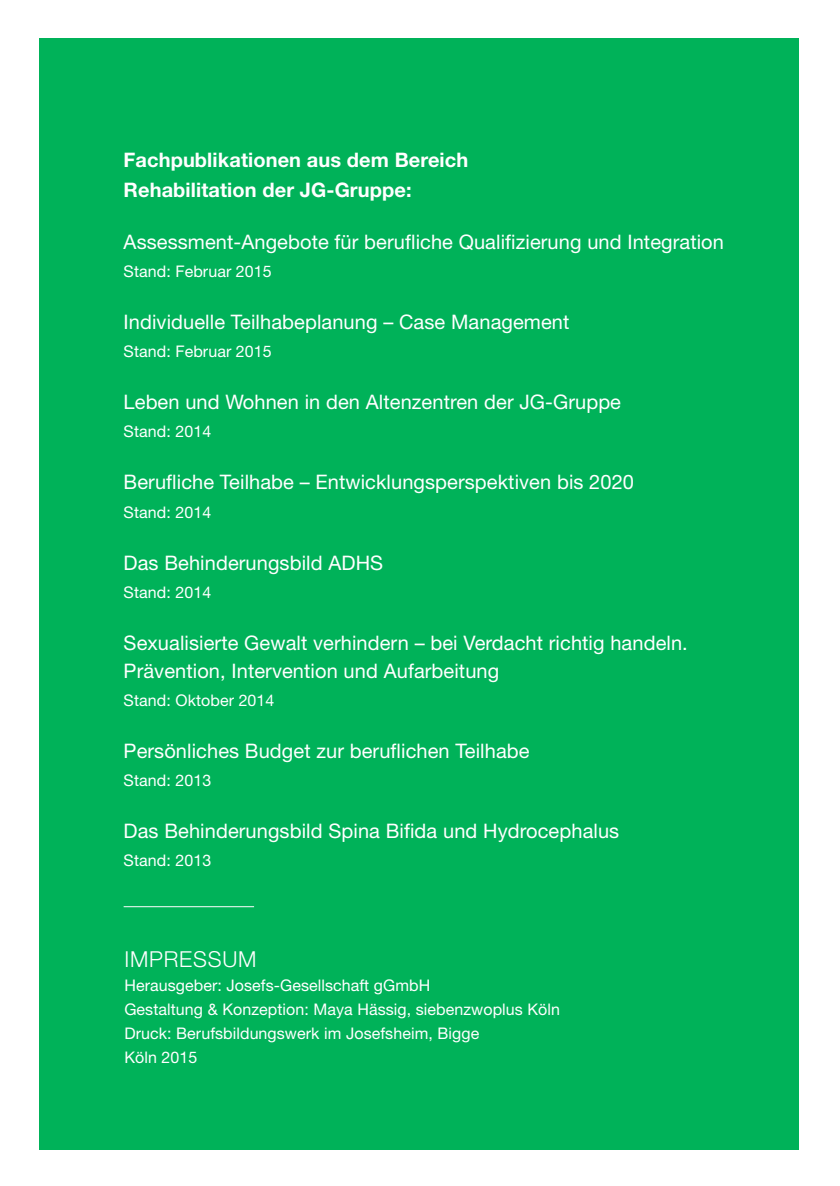
<style>
.page{position:relative;width:840px;height:1186px;background:#fff}
.page>*{position:absolute;margin:0;border:0;box-sizing:border-box;transform-origin:0 0}
.t1{font:300 22px "Helvetica Neue";letter-spacing:.035em;color:#fff}
.t2{font:20px/28px "Helvetica Neue";letter-spacing:.005em;color:#fff}
.t3{font:700 20px/30px "Helvetica Neue";letter-spacing:.005em;color:#fff}
.t4{font:16px/24px "Helvetica Neue";letter-spacing:.005em;color:#fff}
</style>
<div class="page">
<div style="left:39px;top:39px;width:759px;height:1111px;background:#00b259"></div>
<hr style="left:124px;top:906px;width:130px;height:1px;background:#fff">
<p class="t3" style="left:124px;top:147px;width:346px">Fachpublikationen aus dem Bereich<br>Rehabilitation der JG-Gruppe:</p>
<p class="t2" style="left:124px;top:230px;width:602px">Assessment-Angebote für berufliche Qualifizierung und Integration</p>
<p class="t4" style="left:124px;top:261px;width:150px">Stand: Februar 2015</p>
<p class="t2" style="left:124px;top:310px;width:447px">Individuelle Teilhabeplanung – Case Management</p>
<p class="t4" style="left:124px;top:341px;width:150px">Stand: Februar 2015</p>
<p class="t2" style="left:124px;top:390px;width:499px">Leben und Wohnen in den Altenzentren der JG-Gruppe</p>
<p class="t4" style="left:124px;top:421px;width:89px">Stand: 2014</p>
<p class="t2" style="left:124px;top:470px;width:512px">Berufliche Teilhabe – Entwicklungsperspektiven bis 2020</p>
<p class="t4" style="left:124px;top:501px;width:89px">Stand: 2014</p>
<p class="t2" style="left:124px;top:550px;width:261px">Das Behinderungsbild ADHS</p>
<p class="t4" style="left:124px;top:581px;width:89px">Stand: 2014</p>
<p class="t2" style="left:124px;top:630px;width:566px">Sexualisierte Gewalt verhindern – bei Verdacht richtig handeln.<br>Prävention, Intervention und Aufarbeitung</p>
<p class="t4" style="left:124px;top:689px;width:152px">Stand: Oktober 2014</p>
<p class="t2" style="left:124px;top:738px;width:407px">Persönliches Budget zur beruflichen Teilhabe</p>
<p class="t4" style="left:124px;top:769px;width:89px">Stand: 2013</p>
<p class="t2" style="left:124px;top:818px;width:497px">Das Behinderungsbild Spina Bifida und Hydrocephalus</p>
<p class="t4" style="left:124px;top:849px;width:89px">Stand: 2013</p>
<p class="t1" style="left:124px;top:951px;width:134px">IMPRESSUM</p>
<p class="t4" style="left:124px;top:975px;width:437px">Herausgeber: Josefs-Gesellschaft gGmbH<br>Gestaltung &amp; Konzeption: Maya Hässig, siebenzwoplus Köln Druck: Berufsbildungswerk im Josefsheim, Bigge<br>Köln 2015</p>
</div>
